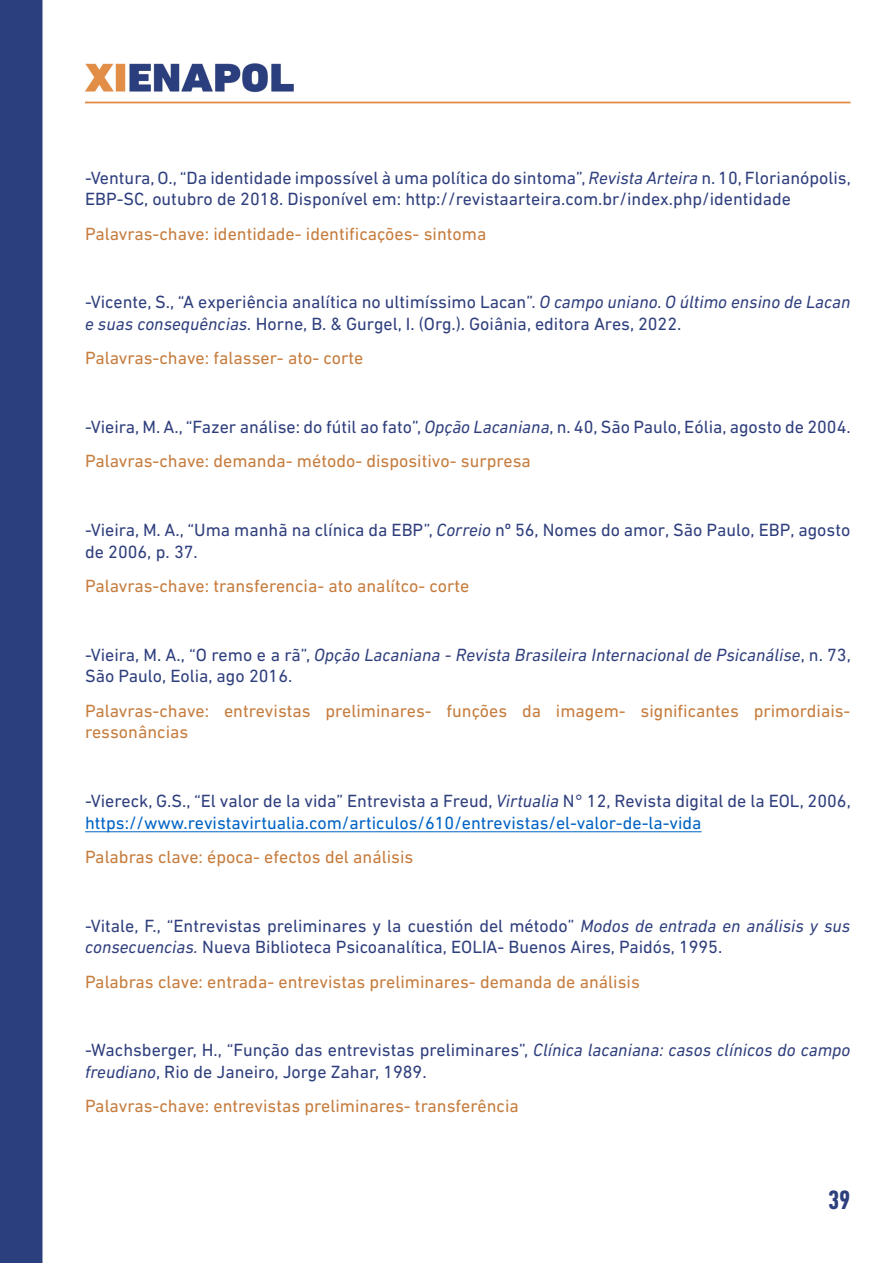
<style>
.page{position:relative;width:893px;height:1263px;background:#fff}
.page>*{position:absolute;margin:0;border:0;box-sizing:border-box;transform-origin:0 0}
.t1{font:700 condensed 27px "DIN Next LT Pro";color:#2e3f7d}
.t2{font:18px/21.6px "DIN Next LT Pro";color:#2f3f7d}
.t3{font:18px/21.6px "DIN Next LT Pro";color:#c67c3d}
.t4{font:italic 18px/21.6px "DIN Next LT Pro";color:#2f3f7d}
.s1{font-style:italic}
.s2{color:#c67c3d}
.s3{font-style:normal}
.s4{color:#0063c5}
</style>
<div class="page">
<img style="left:0;top:0;width:851px;height:1263px">
<hr style="left:85px;top:831px;width:617px;height:1px;background:#0063c5">
<p class="t2" style="left:85px;top:166px;width:767px">-Ventura, O., “Da identidade impossível à uma política do sintoma”, <span class="s1">Revista Arteira</span> n. 10, Florianópolis,<br>EBP-SC, outubro de 2018. Disponível em: http://revistaarteira.com.br/index.php/identidade</p>
<p class="t3" style="left:85px;top:222px;width:403px">Palavras-chave: identidade- identificações- sintoma</p>
<p class="t2" style="left:85px;top:291px;width:767px">-Vicente, S., “A experiência analítica no ultimíssimo Lacan”. <span class="s1">O campo uniano. O último ensino de Lacan e suas consequências.</span> Horne, B. &amp; Gurgel, I. (Org.). Goiânia, editora Ares, 2022.</p>
<p class="t3" style="left:85px;top:347px;width:280px">Palavras-chave: falasser- ato- corte</p>
<p class="t2" style="left:85px;top:409px;width:767px;line-height:34.3px">-Vieira, M. A., “Fazer análise: do fútil ao fato”, <span class="s1">Opção Lacaniana</span>, n. 40, São Paulo, Eólia, agosto de 2004.<br><span class="s2">Palavras-chave: demanda- método- dispositivo- surpresa</span></p>
<p class="t2" style="left:85px;top:519px;width:767px">-Vieira, M. A., “Uma manhã na clínica da EBP”, <span class="s1">Correio</span> nº 56, Nomes do amor, São Paulo, EBP, agosto de 2006, p. 37.</p>
<p class="t3" style="left:85px;top:575px;width:386px">Palavras-chave: transferencia- ato analítco- corte</p>
<p class="t4" style="left:85px;top:644px;width:767px"><span class="s3">-Vieira, M. A., “O remo e a rã”,</span> Opção Lacaniana - Revista Brasileira Internacional de Psicanálise<span class="s3">, n. 73,<br>São Paulo, Eolia, ago 2016.</span></p>
<p class="t3" style="left:85px;top:699px;width:767px">Palavras-chave: entrevistas preliminares- funções da imagem- significantes primordiais&shy;ressonâncias</p>
<p class="t2" style="left:85px;top:790px;width:767px">-Viereck, G.S., “El valor de la vida” Entrevista a Freud, <span class="s1">Virtualia</span> N° 12, Revista digital de la EOL, 2006, <span class="s4">https://www.revistavirtualia.com/articulos/610/entrevistas/el-valor-de-la-vida</span></p>
<p class="t3" style="left:85px;top:846px;width:330px">Palabras clave: época- efectos del análisis</p>
<p class="t2" style="left:85px;top:914px;width:767px">-Vitale, F., “Entrevistas preliminares y la cuestión del método” <span class="s1">Modos de entrada en análisis y sus consecuencias.</span> Nueva Biblioteca Psicoanalítica, EOLIA- Buenos Aires, Paidós, 1995.</p>
<p class="t3" style="left:85px;top:970px;width:556px">Palabras clave: entrada- entrevistas preliminares- demanda de análisis</p>
<p class="t2" style="left:85px;top:1039px;width:767px">-Wachsberger, H., “Função das entrevistas preliminares”, <span class="s1">Clínica lacaniana: casos clínicos do campo freudiano</span>, Rio de Janeiro, Jorge Zahar, 1989.</p>
<p class="t3" style="left:85px;top:1095px;width:435px">Palavras-chave: entrevistas preliminares- transferência</p>
<h1 class="t1" style="left:828px;top:1184px;width:24px">39</h1>
</div>
